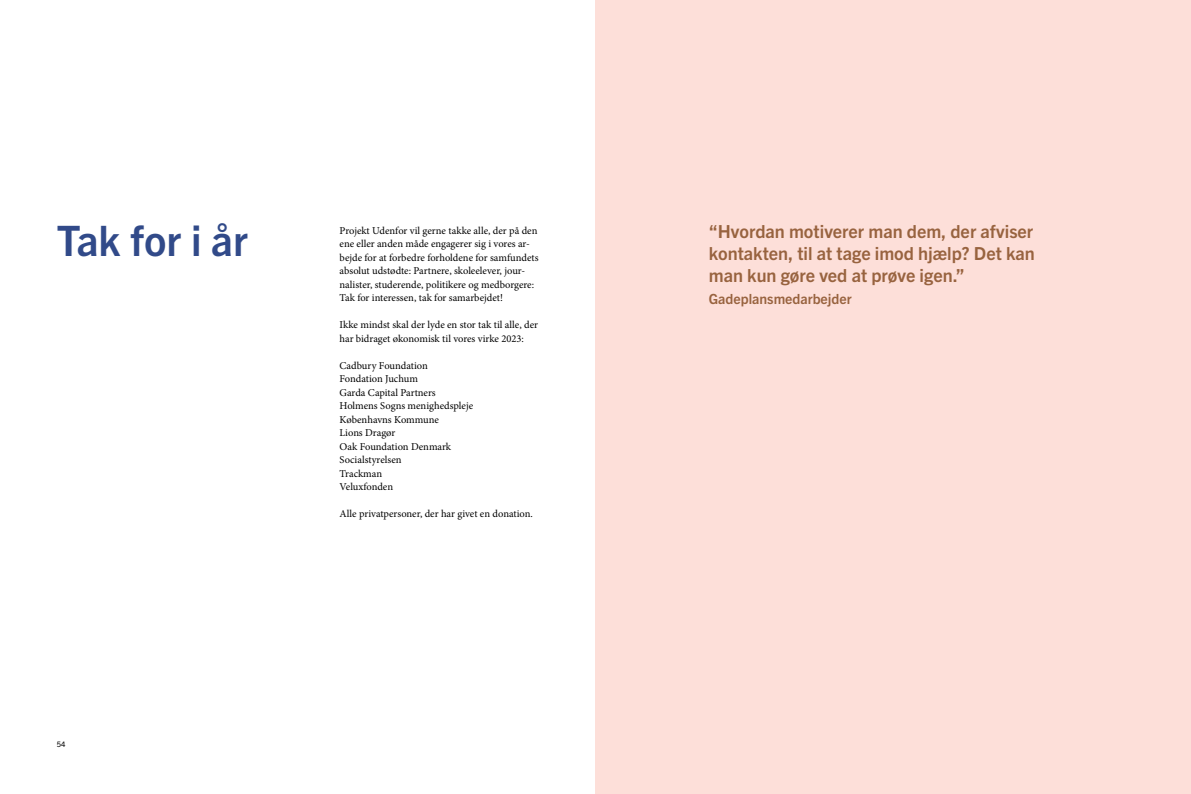
<style>
.page{position:relative;width:1191px;height:794px;background:#fff}
.page>*{position:absolute;margin:0;border:0;box-sizing:border-box;transform-origin:0 0}
.t1{font:700 42px "Trade Gothic Next LT Pro";color:#314a89}
.t2{font:700 18px/22px "Trade Gothic Next LT Pro";color:#98633f;text-align:justify}
.t3{font:700 14px "Trade Gothic Next LT Pro";color:#98633f}
.t4{font:10.5px/13.5px "Minion Pro";color:#000}
.t5{font:7.5px "Trade Gothic Next LT Pro";color:#000}
</style>
<div class="page">
<div style="left:595px;top:0;width:596px;height:794px;background:#fddfd9"></div>
<h1 class="t1" style="left:57px;top:212px;width:193px">Tak for i år</h1>
<p class="t4" style="left:339px;top:223px;width:200px">Projekt Udenfor vil gerne takke alle, der på den ene eller anden måde engagerer sig i vores ar&shy;bejde for at forbedre forholdene for samfundets absolut udstødte: Partnere, skoleelever, jour&shy;nalister, studerende, politikere og medborgere:<br>Tak for interessen, tak for samarbejdet!</p>
<p class="t4" style="left:339px;top:318px;width:200px">Ikke mindst skal der lyde en stor tak til alle, der har bidraget økonomisk til vores virke 2023:</p>
<p class="t4" style="left:339px;top:358px;width:135px">Cadbury Foundation<br>Fondation Juchum<br>Garda Capital Partners<br>Holmens Sogns menighedspleje<br>Københavns Kommune<br>Lions Dragør<br>Oak Foundation Denmark<br>Socialstyrelsen<br>Trackman<br>Veluxfonden</p>
<p class="t4" style="left:339px;top:507px;width:195px">Alle privatpersoner, der har givet en donation.</p>
<p class="t5" style="left:57px;top:739px;width:10px">54</p>
<h2 class="t2" style="left:709px;top:219px;width:327px">“Hvordan motiverer man dem, der afviser kontakten, til at tage imod hjælp? Det kan man kun gøre ved at prøve igen.”</h2>
<h3 class="t3" style="left:709px;top:289px;width:144px">Gadeplansmedarbejder</h3>
</div>
